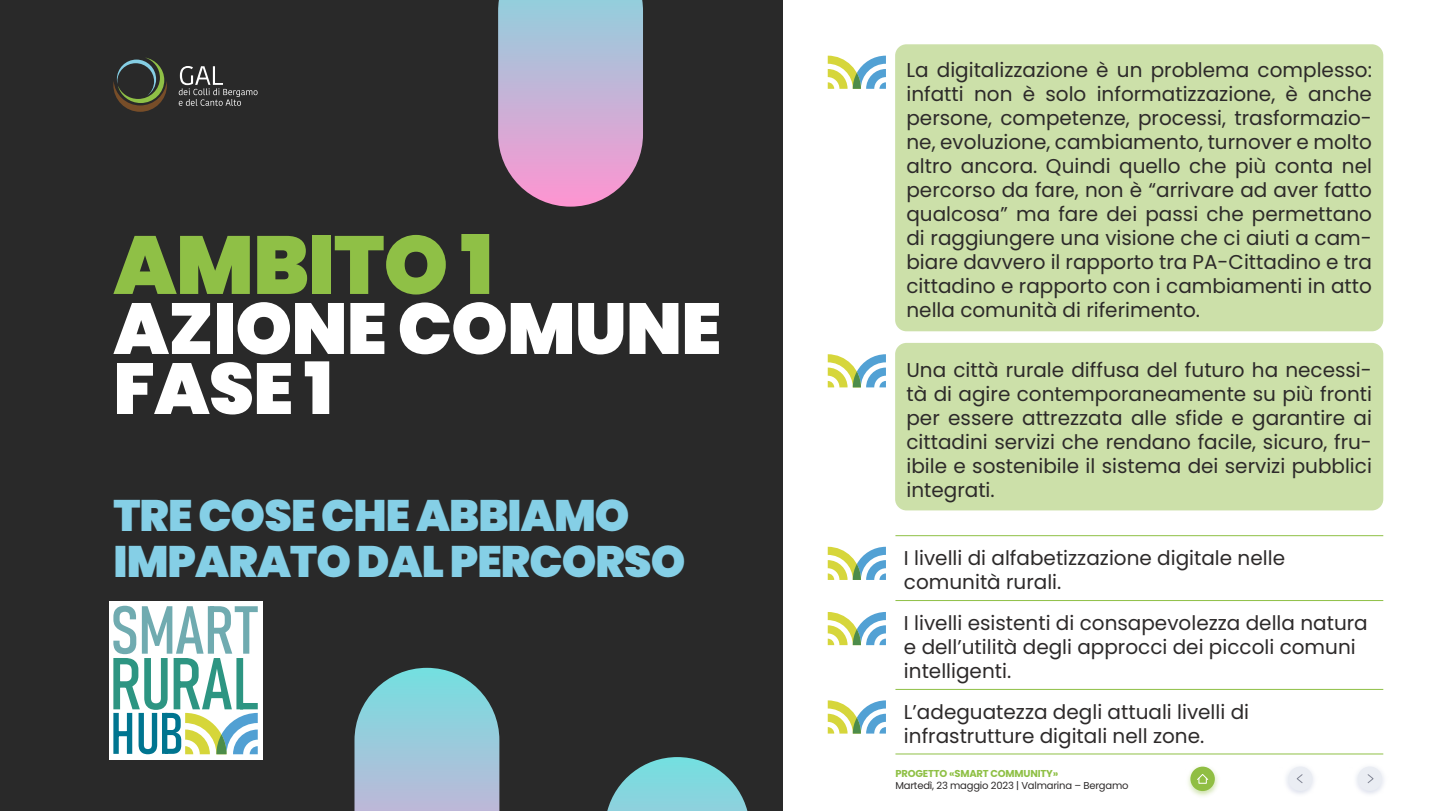
<style>
.page{position:relative;width:1440px;height:811px;background:#fff}
.page>*{position:absolute;margin:0;border:0;box-sizing:border-box;transform-origin:0 0}
.t1{font:900 82px "Poppins";letter-spacing:-.01em;color:#8fc046}
.t2{font:900 72px/60px "Poppins";letter-spacing:-.01em;color:#fff}
.t3{font:900 44px/45.6px "Poppins";letter-spacing:-.02em;color:#85cfe6}
.t4{font:20px/24px "Poppins";color:#2d2a2a}
.t5{font:10px "Poppins";letter-spacing:-.02em;color:#2d2a2a}
.t6{font:700 10px "Poppins";letter-spacing:-.02em;color:#8fc046}
</style>
<div class="page">
<div style="left:0;top:0;width:782px;height:811px;background:#292929"></div>
<svg style="left:498px;top:0;width:145px;height:207px;background:#b8a8c9"></svg>
<svg style="left:355px;top:668px;width:144px;height:143px;background:#8fb8c8"></svg>
<svg style="left:607px;top:757px;width:140px;height:54px"></svg>
<svg style="left:179px;top:66px;width:79px;height:40px"></svg>
<svg style="left:113px;top:58px;width:54px;height:54px"></svg>
<div style="left:895px;top:44px;width:488px;height:287px;background:#cce0a9;border-radius:11px"></div>
<div style="left:895px;top:343px;width:488px;height:167px;background:#cce0a9;border-radius:11px"></div>
<div style="left:109px;top:600px;width:153px;height:159px;background:#fff"></div>
<svg style="left:113px;top:606px;width:145px;height:148px"></svg>
<hr style="left:895px;top:535px;width:488px;height:1px;background:#8fc046">
<hr style="left:895px;top:600px;width:488px;height:1px;background:#8fc046">
<hr style="left:895px;top:689px;width:488px;height:1px;background:#8fc046">
<svg style="left:828px;top:354px;width:58px;height:33px"></svg>
<svg style="left:828px;top:56px;width:58px;height:33px"></svg>
<svg style="left:828px;top:547px;width:58px;height:33px"></svg>
<svg style="left:828px;top:612px;width:58px;height:33px"></svg>
<svg style="left:828px;top:700px;width:58px;height:33px"></svg>
<div style="left:1288px;top:766px;width:25px;height:25px;background:#eaedf3;border-radius:50%"></div>
<svg style="left:1296px;top:774px;width:7px;height:9px"></svg>
<div style="left:1358px;top:766px;width:24px;height:25px;background:#eaedf3;border-radius:50%"></div>
<svg style="left:1367px;top:774px;width:7px;height:9px"></svg>
<hr style="left:895px;top:753px;width:488px;height:1px;background:#8fc046">
<img style="left:1188px;top:767px;width:30px;height:29px">
<div style="left:1190px;top:766px;width:25px;height:25px;background:#90be43;border-radius:50%"></div>
<svg style="left:1197px;top:774px;width:12px;height:6px"></svg>
<p class="t1" style="left:113px;top:218px;width:381px">AMBITO 1</p>
<p class="t2" style="left:113px;top:299px;width:609px">AZIONE COMUNE<br>FASE 1</p>
<p class="t3" style="left:113px;top:493px;width:574px">TRE COSE CHE ABBIAMO<br>IMPARATO DAL PERCORSO</p>
<p class="t4" style="left:906px;top:58px;width:467px;text-align:justify">La digitalizzazione è un problema complesso: infatti non è solo informatizzazione, è anche persone, competenze, processi, trasformazio&shy;ne, evoluzione, cambiamento, turnover e molto altro ancora. Quindi quello che più conta nel percorso da fare, non è “arrivare ad aver fatto qualcosa” ma fare dei passi che permettano di raggiungere una visione che ci aiuti a cam&shy;biare davvero il rapporto tra PA-Cittadino e tra cittadino e rapporto con i cambiamenti in atto nella comunità di riferimento.</p>
<p class="t4" style="left:906px;top:358px;width:467px;text-align:justify">Una città rurale diffusa del futuro ha necessi&shy;tà di agire contemporaneamente su più fronti per essere attrezzata alle sfide e garantire ai cittadini servizi che rendano facile, sicuro, fru&shy;ibile e sostenibile il sistema dei servizi pubblici integrati.</p>
<p class="t4" style="left:904px;top:546px;width:383px">I livelli di alfabetizzazione digitale nelle comunità rurali.</p>
<p class="t4" style="left:904px;top:611px;width:465px">I livelli esistenti di consapevolezza della natura e dell’utilità degli approcci dei piccoli comuni intelligenti.</p>
<p class="t4" style="left:904px;top:700px;width:347px">L’adeguatezza degli attuali livelli di infrastrutture digitali nell zone.</p>
<p class="t6" style="left:895px;top:768px;width:164px">PROGETTO «SMART COMMUNITY»</p>
<p class="t5" style="left:895px;top:780px;width:235px">Martedì, 23 maggio 2023 | Valmarina – Bergamo</p>
</div>
